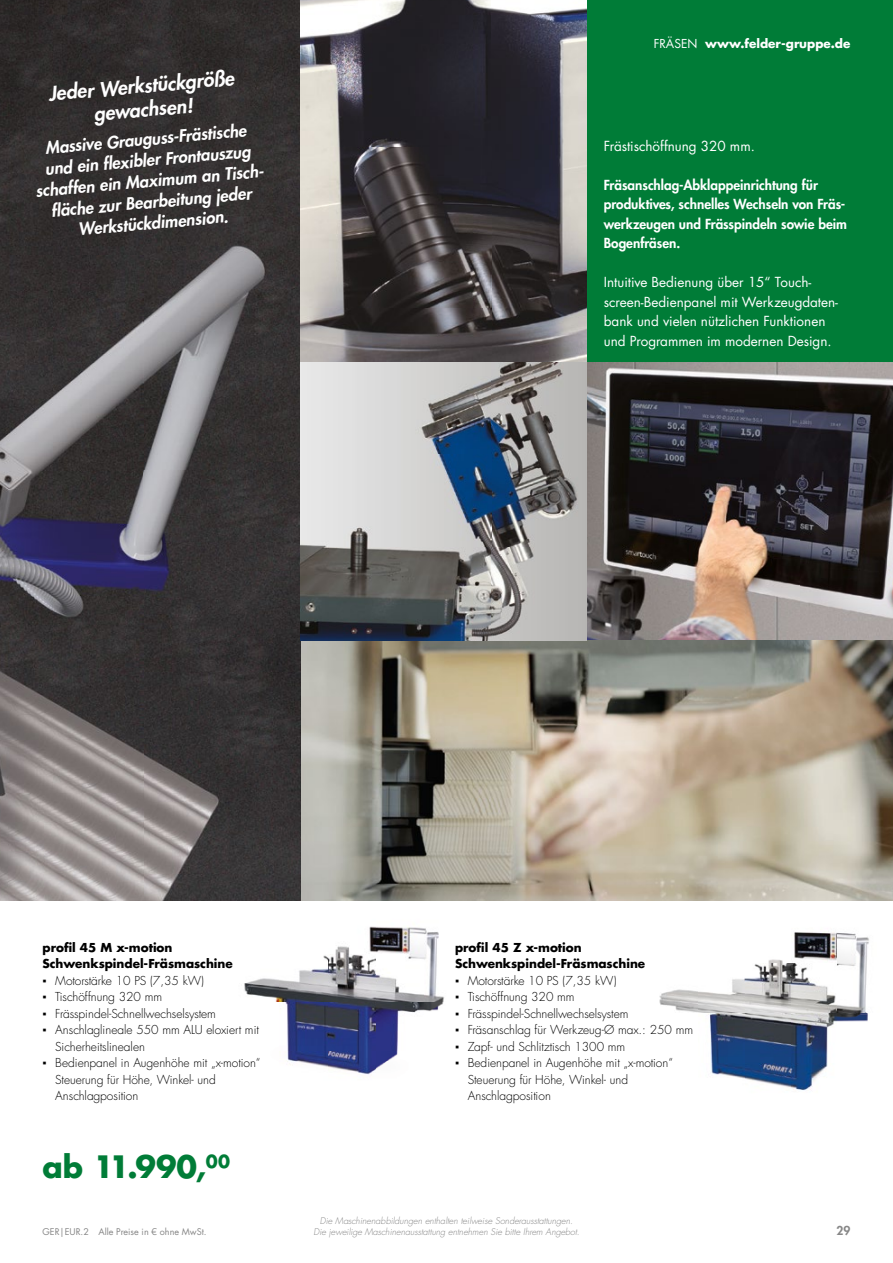
<style>
.page{position:relative;width:893px;height:1263px;background:#fff}
.page>*{position:absolute;margin:0;border:0;box-sizing:border-box;transform-origin:0 0}
.t1{font:700 30px "Futura OT";letter-spacing:-.005em;color:#007c37}
.t2{font:italic 600 19.5px/24px "Futura OT";color:#fff;text-align:center}
.t3{font:italic 600 16.5px/21px "Futura OT";color:#fff;text-align:center}
.t4{font:13.5px/19.5px "Futura OT";color:#fff}
.t5{font:600 13.5px/19.5px "Futura OT";color:#fff}
.t6{font:300 12px/16.5px "Futura OT";color:#000}
.t7{font:700 12px/16.5px "Futura OT";color:#000}
.t8{font:700 12px "Futura OT";color:#fff}
.t9{font:600 12px "Futura OT";color:#878787}
.t10{font:italic 300 9px/11.2px "Futura OT";color:#878787;text-align:center}
.t11{font:9px "Futura OT";color:#878787}
.s1{font-weight:400}
</style>
<div class="page">
<div style="left:587px;top:0;width:306px;height:363px;background:#007c37"></div>
<img style="left:587px;top:363px;width:306px;height:277px">
<img style="left:300px;top:640px;width:593px;height:260px">
<img style="left:0;top:0;width:300px;height:900px">
<img style="left:300px;top:0;width:287px;height:640px">
<img style="left:659px;top:932px;width:210px;height:159px">
<img style="left:244px;top:926px;width:200px;height:149px">
<h2 class="t2" style="left:47px;top:81px;width:188px;rotate:-5deg">Jeder Werkstückgröße gewachsen!</h2>
<h3 class="t3" style="left:31px;top:138px;width:233px;rotate:-5deg">Massive Grauguss-Frästische und ein fl exibler Frontauszug schaffen ein Maximum an Tisch&shy;fl äche zur Bearbeitung jeder<br>Werkstückdimension.</h3>
<p class="t8" style="left:654px;top:34px;width:198px"><span class="s1">FRÄSEN</span> www.felder-gruppe.de</p>
<p class="t4" style="left:604px;top:136px;width:153px">Frästischöffnung 320 mm.</p>
<p class="t5" style="left:604px;top:174px;width:245px">Fräsanschlag-Abklappeinrichtung für produktives, schnelles Wechseln von Fräs&shy;werkzeugen und Frässpindeln sowie beim Bogenfräsen.</p>
<p class="t4" style="left:604px;top:272px;width:236px">Intuitive Bedienung über 15“ Touch&shy;screen-Bedienpanel mit Werkzeugdaten&shy;bank und vielen nützlichen Funktionen und Programmen im modernen Design.</p>
<p class="t7" style="left:43px;top:938px;width:192px">profil 45 M x-motion<br>Schwenkspindel-Fräsmaschine</p>
<p class="t6" style="left:43px;top:972px;width:163px">▪ Motorstärke 10 PS (7,35 kW)</p>
<p class="t6" style="left:43px;top:988px;width:121px">▪ Tischöffnung 320 mm</p>
<p class="t6" style="left:43px;top:1005px;width:175px">▪ Frässpindel-Schnellwechselsystem</p>
<p class="t6" style="left:55px;top:1021px;width:205px;text-indent:-13px">▪ Anschlaglineale 550 mm ALU eloxiert mit<br>Sicherheitslinealen</p>
<p class="t6" style="left:55px;top:1054px;width:207px;text-indent:-13px">▪ Bedienpanel in Augenhöhe mit „x-motion“<br>Steuerung für Höhe, Winkel- und<br>Anschlagposition</p>
<h1 class="t1" style="left:43px;top:1144px;width:189px">ab 11.990,<sup>00</sup></h1>
<p class="t11" style="left:43px;top:1226px;width:165px">GER|EUR.2 Alle Preise in € ohne MwSt.</p>
<p class="t7" style="left:455px;top:938px;width:192px">profil 45 Z x-motion<br>Schwenkspindel-Fräsmaschine</p>
<p class="t6" style="left:455px;top:972px;width:163px">▪ Motorstärke 10 PS (7,35 kW)</p>
<p class="t6" style="left:455px;top:988px;width:121px">▪ Tischöffnung 320 mm</p>
<p class="t6" style="left:455px;top:1005px;width:175px">▪ Frässpindel-Schnellwechselsystem</p>
<p class="t6" style="left:455px;top:1021px;width:240px">▪ Fräsanschlag für Werkzeug-Ø max.: 250 mm</p>
<p class="t6" style="left:455px;top:1038px;width:172px">▪ Zapf- und Schlitztisch 1300 mm</p>
<p class="t6" style="left:468px;top:1054px;width:207px;text-indent:-13px">▪ Bedienpanel in Augenhöhe mit „x-motion“<br>Steuerung für Höhe, Winkel- und<br>Anschlagposition</p>
<p class="t10" style="left:313px;top:1215px;width:267px">Die Maschinenabbildungen enthalten teilweise Sonderausstattungen.<br>Die jeweilige Maschinenausstattung entnehmen Sie bitte Ihrem Angebot.</p>
<p class="t9" style="left:837px;top:1222px;width:15px">29</p>
</div>
